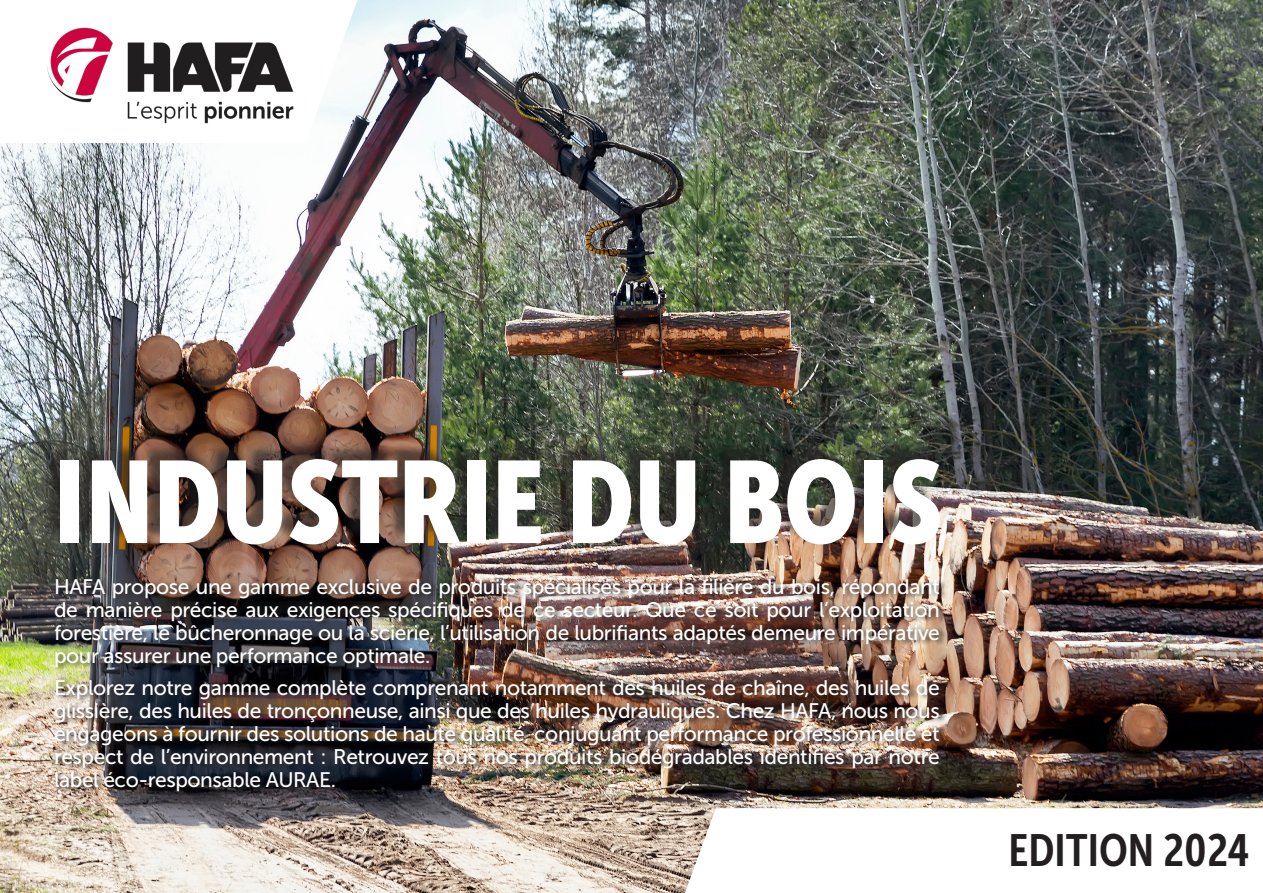
<style>
.page{position:relative;width:1263px;height:893px;background:#fff}
.page>*{position:absolute;margin:0;border:0;box-sizing:border-box;transform-origin:0 0}
.t1{font:115.5px "Museo Sans Cond 900";color:#fff}
.t2{font:45px "Museo Sans Cond 700";color:#231f20}
.t3{font:21px/23px "Museo Sans 500";letter-spacing:-.02em;color:#fff;text-align:justify}
</style>
<div class="page">
<img style="left:0;top:0;width:1263px;height:893px">
<svg style="left:0;top:0;width:357px;height:143px"></svg>
<img style="left:37px;top:17px;width:266px;height:116px">
<div style="left:42px;top:441px;width:895px;height:102px;background:#231f20;opacity:.65"></div>
<div style="left:54px;top:577px;width:894px;height:220px;background:#231f20;opacity:.8"></div>
<svg style="left:685px;top:808px;width:578px;height:85px"></svg>
<p class="t1" style="left:54px;top:437px;width:890px">INDUSTRIE DU BOIS</p>
<p class="t3" style="left:54px;top:576px;width:887px">HAFA propose une gamme exclusive de produits spécialisés pour la filière du bois, répondant de manière précise aux exigences spécifiques de ce secteur. Que ce soit pour l’exploitation forestière, le bûcheronnage ou la scierie, l’utilisation de lubrifiants adaptés demeure impérative pour assurer une performance optimale.</p>
<p class="t3" style="left:54px;top:676px;width:887px">Explorez notre gamme complète comprenant notamment des huiles de chaîne, des huiles de glissière, des huiles de tronçonneuse, ainsi que des huiles hydrauliques. Chez HAFA, nous nous engageons à fournir des solutions de haute qualité, conjuguant performance professionnelle et respect de l’environnement : Retrouvez tous nos produits biodégradables identifiés par notre label éco-responsable AURAE.</p>
<p class="t2" style="left:1008px;top:826px;width:242px">EDITION 2024</p>
</div>
